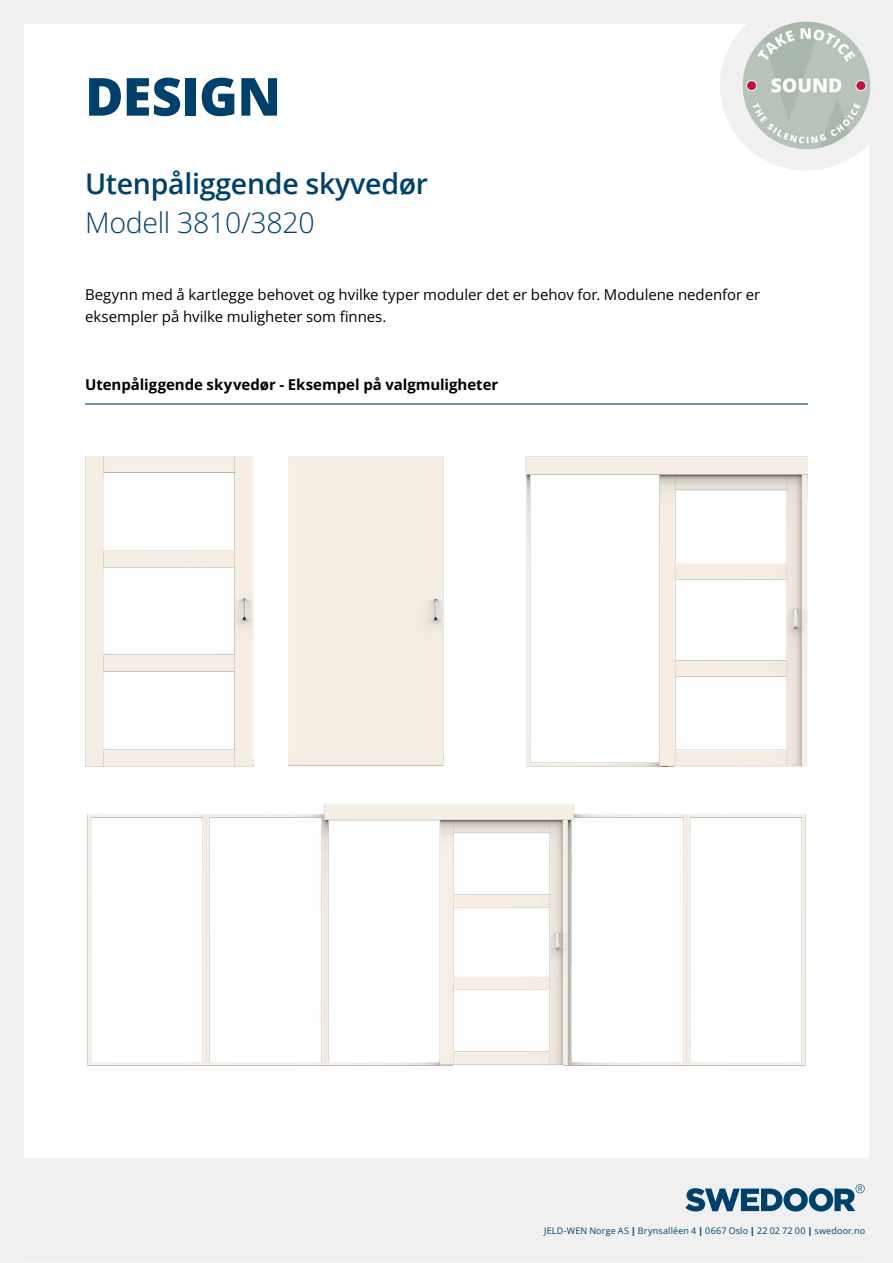
<style>
.page{position:relative;width:893px;height:1263px;background:#fff}
.page>*{position:absolute;margin:0;border:0;box-sizing:border-box;transform-origin:0 0}
.t1{font:800 52.5px "Open Sans";letter-spacing:-.01em;color:#00416b}
.t2{font:600 28.5px "Open Sans";letter-spacing:-.01em;color:#00416b}
.t3{font:300 28.5px "Open Sans";letter-spacing:-.01em;color:#00416b}
.t4{font:15px/22.5px "Open Sans";letter-spacing:-.005em;color:#000}
.t5{font:700 15px "Open Sans";color:#000}
.t6{font:9px "Open Sans";letter-spacing:.02em;color:#00416b}
.s1{font-weight:800}
</style>
<div class="page">
<div style="left:720px;top:0;width:173px;height:170px;background:#f0f0f1;border-radius:50%"></div>
<div style="left:0;top:0;width:893px;height:24px;background:#f0f0f1"></div>
<div style="left:869px;top:0;width:24px;height:1263px;background:#f0f0f1"></div>
<div style="left:0;top:0;width:24px;height:1263px;background:#f0f0f1"></div>
<div style="left:0;top:1158px;width:893px;height:105px;background:#f0f0f1"></div>
<svg style="left:685px;top:1184px;width:180px;height:27px"></svg>
<div style="left:862px;top:11px;width:18px;height:29px;background:#f0f0f1"></div>
<img style="left:743px;top:22px;width:127px;height:127px;border-radius:64px">
<hr style="left:85px;top:403px;width:723px;height:1px;background:#00416b">
<img style="left:87px;top:804px;width:719px;height:262px">
<img style="left:85px;top:456px;width:168px;height:310px">
<img style="left:526px;top:456px;width:282px;height:310px">
<div style="left:288px;top:456px;width:156px;height:310px;background:#f6ede4"></div>
<h1 class="t1" style="left:85px;top:57px;width:198px">DESIGN</h1>
<h2 class="t2" style="left:85px;top:164px;width:345px">Utenpåliggende skyvedør</h2>
<h2 class="t3" style="left:85px;top:203px;width:231px">Modell 3810/3820</h2>
<p class="t4" style="left:85px;top:283px;width:677px">Begynn med å kartlegge behovet og hvilke typer moduler det er behov for. Modulene nedenfor er eksempler på hvilke muligheter som finnes.</p>
<p class="t5" style="left:85px;top:374px;width:415px">Utenpåliggende skyvedør - Eksempel på valgmuligheter</p>
<p class="t6" style="left:544px;top:1224px;width:322px">JELD-WEN Norge AS <span class="s1">|</span> Brynsalléen 4 <span class="s1">|</span> 0667 Oslo <span class="s1">|</span> 22 02 72 00 <span class="s1">|</span> swedoor.no</p>
</div>
